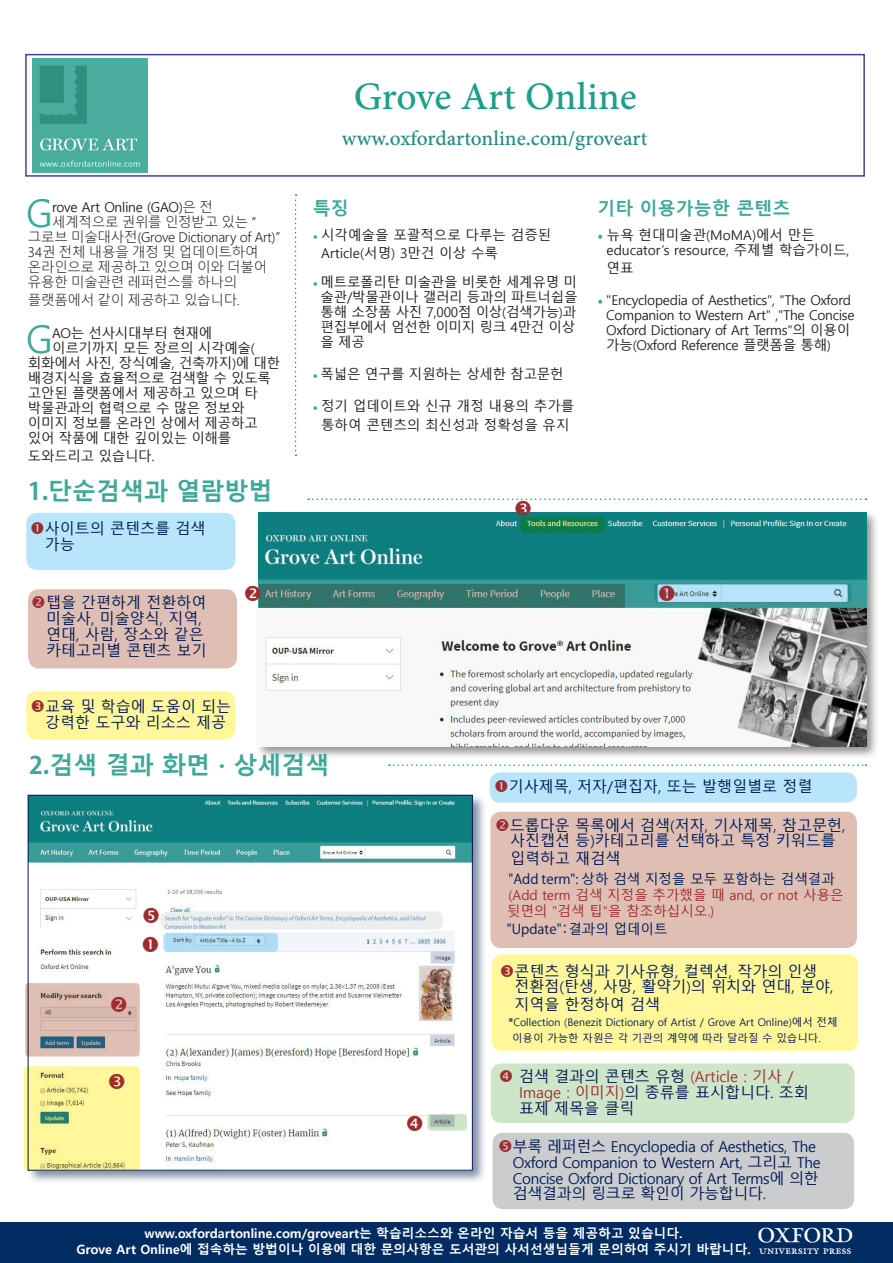
<style>
.page{position:relative;width:893px;height:1263px;background:#fff}
.page>*{position:absolute;margin:0;border:0;box-sizing:border-box;transform-origin:0 0}
.t1{font:39px "Minion Pro Medium Capt";color:#1d9f89}
.t2{font:38.25px "Malgun Gothic";color:#3fa897}
.t3{font:33.3px "OUP1";color:#fff}
.t4{font:700 24px "Malgun Gothic";color:#3fa897}
.t5{font:21px "Minion Pro Medium Capt";color:#248d7d}
.t6{font:700 18px "Malgun Gothic";color:#3fa897}
.t7{font:15px/15.8px "Malgun Gothic";color:#001954}
.t8{font:15px/15.8px "Malgun Gothic";letter-spacing:-.02em;color:#001954}
.t9{font:13.5px/15px "Malgun Gothic";letter-spacing:-.02em;color:#231f20}
.t10{font:13.5px/18px "Malgun Gothic";color:#231f20}
.t11{font:300 13.5px "Malgun Gothic";letter-spacing:-.02em;color:#231f20}
.t12{font:13.5px/15.8px "Malgun Gothic";color:#9e2d32}
.t13{font:13.5px "Koz Go Pro";color:#001954}
.t14{font:700 12.75px/15.3px "Malgun Gothic";color:#fff;text-align:center}
.t15{font:10.5px/15.8px "Malgun Gothic";color:#001954}
.s1{font-weight:300}
.s2{font-family:"Koz Go Pro"}
.s3{font-family:"Minion Pro";color:#3fa897}
.s4{font-family:"Minion Pro";font-size:15px;color:#3fa897}
.s5{font-family:"Koz Go Pro";color:#001954}
.s6{color:#001954}
.s7{font-family:"Malgun Gothic"}
.s8{font-family:"Koz Go Pro";font-weight:500}
.s9{color:#9e2d32}
</style>
<div class="page">
<div style="left:26px;top:793px;width:461px;height:391px;background:#001954;opacity:.5"></div>
<img style="left:30px;top:797px;width:440px;height:371px">
<div style="left:492px;top:1133px;width:362px;height:76px;background:#cbccce;border-radius:10px"></div>
<div style="left:255px;top:509px;width:624px;height:251px;background:#231f20;opacity:.5"></div>
<img style="left:259px;top:513px;width:607px;height:234px">
<div style="left:0;top:1222px;width:893px;height:41px;background:#002c62"></div>
<div style="left:26px;top:691px;width:209px;height:48px;background:#fff79a;border-radius:10px"></div>
<div style="left:26px;top:513px;width:209px;height:57px;background:#b9e5fa;border-radius:10px"></div>
<svg style="left:259px;top:584px;width:365px;height:23px;background:#3c786f"></svg>
<svg style="left:520px;top:517px;width:85px;height:16px"></svg>
<svg style="left:295px;top:194px;width:2px;height:262px"></svg>
<svg style="left:389px;top:764px;width:477px;height:2px"></svg>
<svg style="left:25px;top:983px;width:115px;height:73px;background:#c8b1aa"></svg>
<div style="left:24px;top:1066px;width:116px;height:104px;background:#fff79a;border-radius:4px"></div>
<div style="left:654px;top:584px;width:197px;height:18px;background:#b9e5fa;border-radius:4px"></div>
<svg style="left:163px;top:933px;width:115px;height:18px;background:#abd5ec"></svg>
<div style="left:25px;top:54px;width:840px;height:123px;border:2px solid #3c439c"></div>
<img style="left:33px;top:58px;width:114px;height:115px">
<div style="left:492px;top:954px;width:366px;height:97px;background:#fff79a;border-radius:10px"></div>
<div style="left:490px;top:812px;width:367px;height:136px;background:#dfbfb4;border-radius:10px"></div>
<div style="left:490px;top:772px;width:367px;height:31px;background:#b9e5fa;border-radius:10px"></div>
<img style="left:160px;top:913px;width:269px;height:18px">
<div style="left:491px;top:1063px;width:363px;height:60px;background:#cfe5c9;border-radius:10px"></div>
<svg style="left:427px;top:1114px;width:40px;height:16px"></svg>
<svg style="left:160px;top:911px;width:283px;height:18px;background:#e0e5e9"></svg>
<svg style="left:255px;top:585px;width:5px;height:16px"></svg>
<svg style="left:308px;top:498px;width:558px;height:18px"></svg>
<svg style="left:659px;top:585px;width:16px;height:12px"></svg>
<svg style="left:111px;top:997px;width:15px;height:15px"></svg>
<svg style="left:143px;top:937px;width:15px;height:15px"></svg>
<div style="left:28px;top:589px;width:209px;height:79px;background:#dfbfb4"></div>
<svg style="left:407px;top:1115px;width:15px;height:15px"></svg>
<svg style="left:144px;top:908px;width:15px;height:15px"></svg>
<h2 class="t2" style="left:26px;top:191px;width:28px">G</h2>
<p class="t9" style="left:52px;top:199px;width:162px">rove Art Online (GAO)<span class="s1">은 전</span></p>
<p class="t11" style="left:52px;top:214px;width:206px">세계적으로 권위를 인정받고 있는 “</p>
<p class="t11" style="left:28px;top:229px;width:254px">그로브 미술대사전(Grove Dictionary of Art)”</p>
<p class="t11" style="left:28px;top:244px;width:232px">34권 전체 내용을 개정 및 업데이트하여</p>
<p class="t11" style="left:28px;top:259px;width:241px">온라인으로 제공하고 있으며 이와 더불어</p>
<p class="t11" style="left:28px;top:274px;width:211px">유용한 미술관련 레퍼런스를 하나의</p>
<p class="t11" style="left:28px;top:292px;width:214px">플랫폼에서 같이 제공하고 있습니다.</p>
<h2 class="t2" style="left:26px;top:317px;width:28px">G</h2>
<p class="t9" style="left:52px;top:325px;width:162px">AO는 선사시대부터 현재에</p>
<p class="t9" style="left:52px;top:340px;width:204px">이르기까지 모든 장르의 시각예술(</p>
<p class="t9" style="left:28px;top:355px;width:254px">회화에서 사진, 장식예술, 건축까지)에 대한</p>
<p class="t9" style="left:28px;top:370px;width:245px">배경지식을 효율적으로 검색할 수 있도록</p>
<p class="t9" style="left:28px;top:385px;width:231px">고안된 플랫폼에서 제공하고 있으며 타</p>
<p class="t9" style="left:28px;top:400px;width:218px">박물관과의 협력으로 수 많은 정보와</p>
<p class="t9" style="left:28px;top:415px;width:231px">이미지 정보를 온라인 상에서 제공하고</p>
<p class="t9" style="left:28px;top:430px;width:205px">있어 작품에 대한 깊이있는 이해를</p>
<p class="t9" style="left:28px;top:448px;width:128px">도와드리고 있습니다.</p>
<h3 class="t4" style="left:28px;top:477px;width:246px"><span class="s2">1.</span>단순검색과 열람방법</h3>
<p class="t7" style="left:45px;top:521px;width:162px">사이트의 콘텐츠를 검색 가능</p>
<p class="t7" style="left:31px;top:595px;width:209px;text-indent:15px">탭을 간편하게 전환하여　미술사, 미술양식, 지역, 　　　연대, 사람, 장소와 같은 　　　카테고리별 콘텐츠 보기</p>
<p class="t7" style="left:45px;top:699px;width:188px">교육 및 학습에 도움이 되는 강력한 도구와 리소스 제공</p>
<h1 class="t1" style="left:354px;top:69px;width:285px">Grove Art Online</h1>
<h3 class="t5" style="left:342px;top:124px;width:307px">www.oxfordartonline.com/groveart</h3>
<h3 class="t6" style="left:313px;top:198px;width:37px">특징</h3>
<p class="t10" style="left:321px;top:226px;width:232px;text-indent:-8px"><span class="s3">•</span> 시각예술을 포괄적으로 다루는 검증된<br>Article(서명) 3만건 이상 수록</p>
<p class="t9" style="left:321px;top:275px;width:258px;text-indent:-8px"><span class="s3">•</span> 메트로폴리탄 미술관을 비롯한 세계유명 미 술관/박물관이나 갤러리 등과의 파트너쉽을 통해 소장품 사진 7,000점 이상(검색가능)과 편집부에서 엄선한 이미지 링크 4만건 이상 을 제공</p>
<p class="t9" style="left:313px;top:367px;width:252px"><span class="s3">•</span> 폭넓은 연구를 지원하는 상세한 참고문헌</p>
<p class="t10" style="left:313px;top:398px;width:263px;text-align:center"><span class="s3">•</span> 정기 업데이트와 신규 개정 내용의 추가를 통하여 콘텐츠의 최신성과 정확성을 유지</p>
<h3 class="t6" style="left:598px;top:198px;width:194px">기타 이용가능한 콘텐츠</h3>
<p class="t10" style="left:607px;top:228px;width:244px;line-height:15px;text-indent:-9px"><span class="s4">•</span> 뉴욕 현대미술관(MoMA)에서 만든 educator’s resource, 주제별 학습가이드,</p>
<p class="t9" style="left:607px;top:261px;width:28px">연표</p>
<p class="t9" style="left:606px;top:293px;width:250px;text-indent:-9px"><span class="s4">•</span> "Encyclopedia of Aesthetics", "The Oxford Companion to Western Art" ,"The Concise Oxford Dictionary of Art Terms"의 이용이 가능(Oxford Reference 플랫폼을 통해)</p>
<h3 class="t4" style="left:29px;top:751px;width:302px"><span class="s2">2.</span>검색 결과 화면 · 상세검색</h3>
<p class="t7" style="left:509px;top:779px;width:305px">기사제목, 저자/편집자, 또는 발행일별로 정렬</p>
<p class="t7" style="left:495px;top:818px;width:352px;text-indent:15px">드롭다운 목록에서 검색(저자, 기사제목, 참고문헌,　사진캡션 등)카테고리를 선택하고 특정 키워드를</p>
<p class="t7" style="left:495px;top:851px;width:127px">　입력하고 재검색</p>
<p class="t12" style="left:507px;top:872px;width:338px"><span class="s5">"Add term":</span> <span class="s6">상하 검색 지정을 모두 포함하는 검색결과 </span>(Add term 검색 지정을 추가했을 때 and, or not 사용은 뒷면의 "검색 팁"을 참조하십시오.)</p>
<p class="t13" style="left:507px;top:920px;width:162px">"Update"：<span class="s7">결과의 업데이트</span></p>
<p class="t7" style="left:515px;top:963px;width:320px">콘텐츠 형식과 기사유형, 컬렉션, 작가의 인생 전환점(탄생, 사망, 활약기)의 위치와 연대, 분야,</p>
<p class="t7" style="left:515px;top:997px;width:147px">지역을 한정하여 검색</p>
<p class="t15" style="left:512px;top:1015px;width:327px;text-indent:-4px"><span class="s8">*</span>Collection (Benezit Dictionary of Artist / Grove Art Online)에서 전체 이용이 가능한 자원은 각 기관의 계약에 따라 달라질 수 있습니다.</p>
<p class="t7" style="left:519px;top:1069px;width:291px">검색 결과의 콘텐츠 유형 <span class="s9">(Article : 기사 /<br>Image : 이미지)</span>의 종류를 표시합니다. 조회 표제 제목을 클릭</p>
<p class="t8" style="left:498px;top:1139px;width:342px;text-indent:15px">부록 레퍼런스 Encyclopedia of Aesthetics, The　Oxford Companion to Western Art, 그리고 The　Concise Oxford Dictionary of Art Terms에 의한 　　검색결과의 링크로 확인이 가능합니다.</p>
<p class="t14" style="left:76px;top:1226px;width:676px">www.oxfordartonline.com/groveart는 학습리소스와 온라인 자습서 등을 제공하고 있습니다.<br>Grove Art Online에 접속하는 방법이나 이용에 대한 문의사항은 도서관의 사서선생님들게 문의하여 주시기 바랍니다.</p>
<h3 class="t3" style="left:759px;top:1223px;width:95px">3</h3>
</div>
